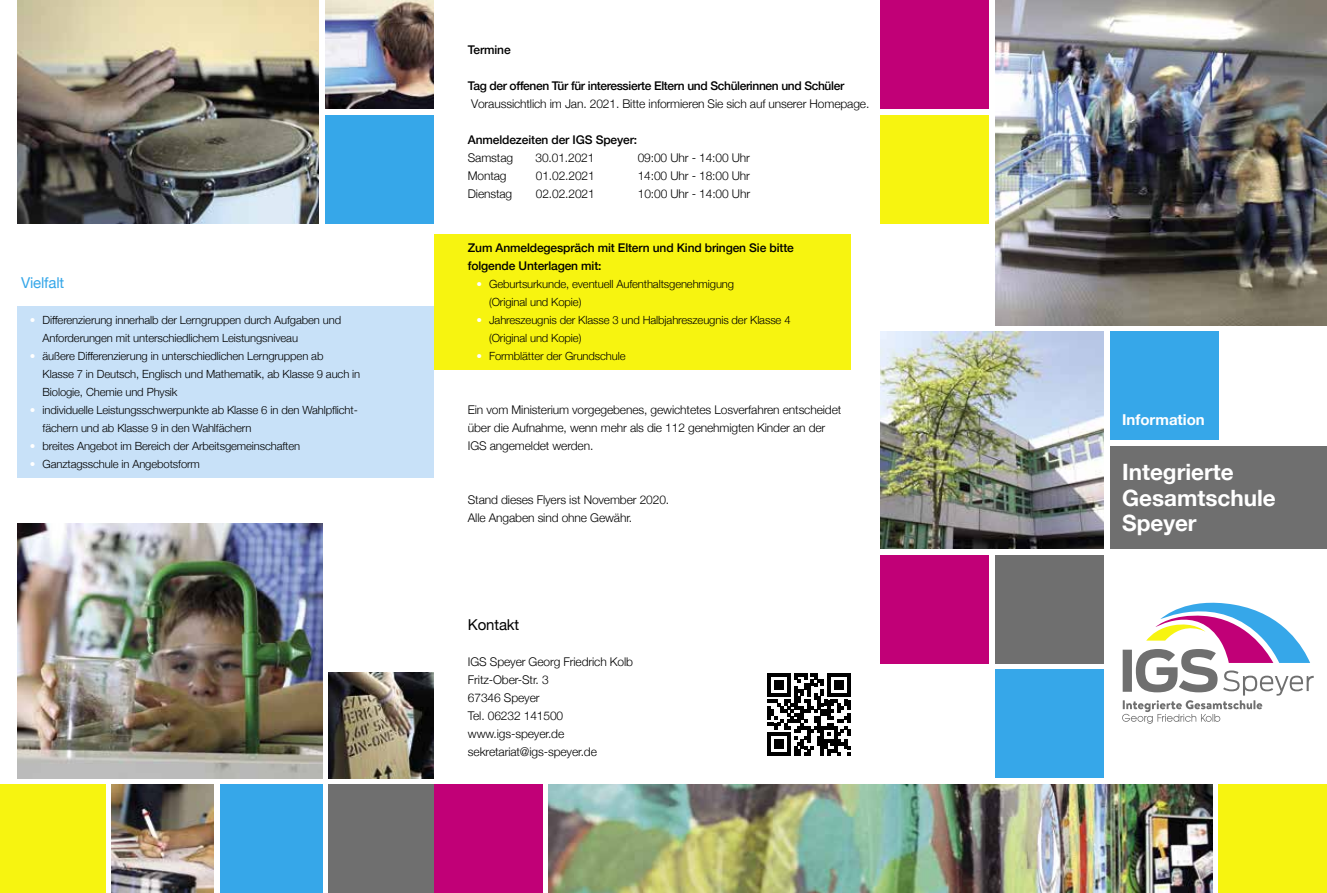
<style>
.page{position:relative;width:1327px;height:893px;background:#fff}
.page>*{position:absolute;margin:0;border:0;box-sizing:border-box;transform-origin:0 0}
.t1{font:700 22.5px/25.5px "Helvetica Neue";color:#fff}
.t2{font:700 15px "Helvetica Neue";color:#fff}
.t3{font:15px "Helvetica Neue";letter-spacing:-.01em;color:#36a7e9}
.t4{font:15px "Helvetica Neue";letter-spacing:-.01em;color:#000}
.t5{font:300 12px/18px "Helvetica Neue";letter-spacing:-.01em;color:#000}
.t6{font:500 12px/18px "Helvetica Neue";letter-spacing:-.01em;color:#000}
.t7{font:500 12px "Helvetica Neue";letter-spacing:-.03em;color:#000}
.t8{font:300 11.25px/18px "Helvetica Neue";letter-spacing:-.01em;color:#000}
.s1{color:#fff}
</style>
<div class="page">
<img style="left:880px;top:332px;width:223px;height:216px">
<img style="left:995px;top:0;width:332px;height:325px">
<div style="left:880px;top:555px;width:109px;height:108px;background:#c10077"></div>
<div style="left:1110px;top:332px;width:108px;height:108px;background:#36a7e9"></div>
<div style="left:995px;top:555px;width:108px;height:108px;background:#6f6f6f"></div>
<div style="left:325px;top:115px;width:109px;height:108px;background:#36a7e9"></div>
<div style="left:880px;top:115px;width:109px;height:108px;background:#f7f410"></div>
<div style="left:880px;top:0;width:109px;height:108px;background:#c10077"></div>
<div style="left:1218px;top:784px;width:109px;height:109px;background:#f7f410"></div>
<div style="left:1110px;top:446px;width:217px;height:103px;background:#6f6f6f"></div>
<div style="left:995px;top:670px;width:108px;height:108px;background:#36a7e9"></div>
<div style="left:434px;top:234px;width:416px;height:135px;background:#f7f410"></div>
<div style="left:17px;top:306px;width:417px;height:171px;background:#c8e1f8"></div>
<img style="left:17px;top:523px;width:305px;height:255px">
<img style="left:17px;top:0;width:302px;height:223px">
<img style="left:549px;top:784px;width:663px;height:109px">
<div style="left:328px;top:784px;width:106px;height:109px;background:#6f6f6f"></div>
<div style="left:220px;top:784px;width:102px;height:109px;background:#36a7e9"></div>
<div style="left:0;top:784px;width:105px;height:109px;background:#f7f410"></div>
<img style="left:325px;top:0;width:109px;height:108px">
<img style="left:112px;top:784px;width:102px;height:109px">
<img style="left:328px;top:673px;width:106px;height:105px">
<div style="left:434px;top:784px;width:108px;height:109px;background:#c10077"></div>
<svg style="left:1122px;top:603px;width:191px;height:121px"></svg>
<svg style="left:767px;top:673px;width:83px;height:83px"></svg>
<h2 class="t3" style="left:21px;top:272px;width:45px">Vielfalt</h2>
<p class="t8" style="left:43px;top:310px;width:300px;text-indent:-13px"><span class="s1">•</span> Differenzierung innerhalb der Lerngruppen durch Aufgaben und<br>Anforderungen mit unterschiedlichem Leistungsniveau</p>
<p class="t8" style="left:43px;top:346px;width:319px;text-indent:-13px"><span class="s1">•</span> äußere Differenzierung in unterschiedlichen Lerngruppen ab<br>Klasse 7 in Deutsch, Englisch und Mathematik, ab Klasse 9 auch in<br>Biologie, Chemie und Physik</p>
<p class="t8" style="left:43px;top:400px;width:317px;text-indent:-13px"><span class="s1">•</span> individuelle Leistungsschwerpunkte ab Klasse 6 in den Wahlpflicht&shy;fächern und ab Klasse 9 in den Wahlfächern</p>
<p class="t8" style="left:30px;top:436px;width:272px"><span class="s1">•</span> breites Angebot im Bereich der Arbeitsgemeinschaften</p>
<p class="t8" style="left:30px;top:454px;width:172px"><span class="s1">•</span> Ganztagsschule in Angebotsform</p>
<p class="t6" style="left:468px;top:40px;width:44px">Termine</p>
<p class="t7" style="left:468px;top:76px;width:378px">Tag der offenen Tür für interessierte Eltern und Schülerinnen und Schüler</p>
<p class="t5" style="left:471px;top:94px;width:400px">Voraussichtlich im Jan. 2021. Bitte informieren Sie sich auf unserer Homepage.</p>
<p class="t6" style="left:468px;top:130px;width:171px">Anmeldezeiten der IGS Speyer:</p>
<p class="t5" style="left:468px;top:148px;width:47px">Samstag</p>
<p class="t5" style="left:638px;top:148px;width:114px">09:00 Uhr - 14:00 Uhr</p>
<p class="t5" style="left:468px;top:166px;width:40px">Montag</p>
<p class="t5" style="left:536px;top:166px;width:60px">01.02.2021</p>
<p class="t5" style="left:638px;top:166px;width:114px">14:00 Uhr - 18:00 Uhr</p>
<p class="t5" style="left:468px;top:184px;width:46px">Dienstag</p>
<p class="t5" style="left:536px;top:184px;width:60px">02.02.2021</p>
<p class="t5" style="left:638px;top:184px;width:114px">10:00 Uhr - 14:00 Uhr</p>
<p class="t6" style="left:468px;top:238px;width:328px">Zum Anmeldegespräch mit Eltern und Kind bringen Sie bitte folgende Unterlagen mit:</p>
<p class="t8" style="left:489px;top:274px;width:246px;text-indent:-13px"><span class="s1">•</span> Geburtsurkunde, eventuell Aufenthaltsgenehmigung (Original und Kopie)</p>
<p class="t8" style="left:489px;top:310px;width:303px;text-indent:-13px"><span class="s1">•</span> Jahreszeugnis der Klasse 3 und Halbjahreszeugnis der Klasse 4 (Original und Kopie)</p>
<p class="t8" style="left:476px;top:346px;width:151px"><span class="s1">•</span> Formblätter der Grundschule</p>
<p class="t5" style="left:468px;top:400px;width:375px">Ein vom Ministerium vorgegebenes, gewichtetes Losverfahren entscheidet über die Aufnahme, wenn mehr als die 112 genehmigten Kinder an der<br>IGS angemeldet werden.</p>
<p class="t5" style="left:468px;top:490px;width:203px">Stand dieses Flyers ist November 2020.<br>Alle Angaben sind ohne Gewähr.</p>
<h2 class="t4" style="left:468px;top:614px;width:53px">Kontakt</h2>
<p class="t5" style="left:468px;top:652px;width:167px">IGS Speyer Georg Friedrich Kolb<br>Fritz-Ober-Str. 3<br>67346 Speyer<br>Tel. 06232 141500 www.igs-speyer.de sekretariat@igs-speyer.de</p>
<h2 class="t2" style="left:1122px;top:408px;width:84px">Information</h2>
<h1 class="t1" style="left:1122px;top:460px;width:155px">Integrierte<br>Gesamtschule<br>Speyer</h1>
</div>
